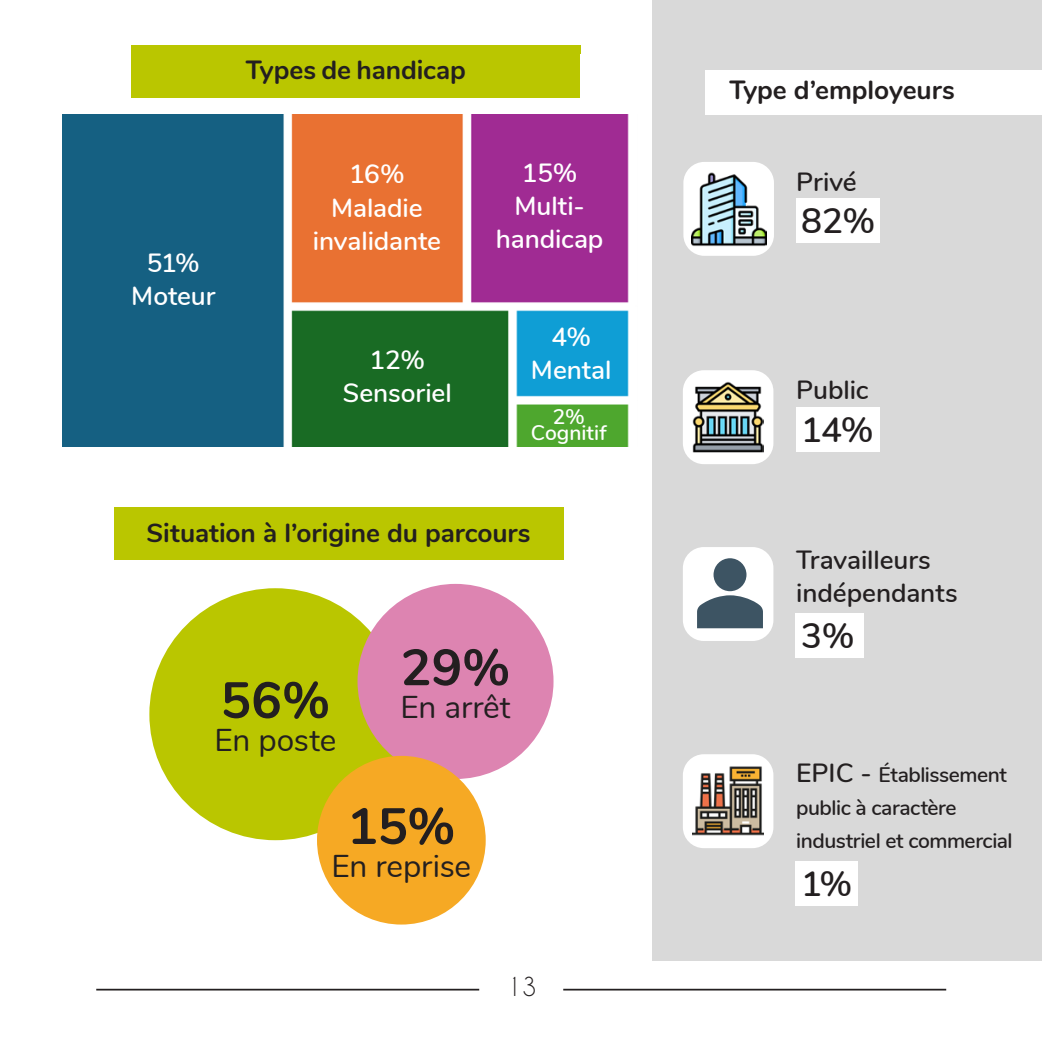
<style>
.page{position:relative;width:1042px;height:1042px;background:#fff}
.page>*{position:absolute;margin:0;border:0;box-sizing:border-box;transform-origin:0 0}
.Style_de_paragraphe_1{font:700 50.75px "Nunito";color:#231f20}
.Style_de_paragraphe_1-2{font:600 35px "Nunito";color:#231f20}
.Style_de_paragraphe_1-3{font:31.5px "Nunito";letter-spacing:-.005em;color:#231f20}
.Style_de_paragraphe_1-4{font:600 26.25px/33.2px "Nunito";letter-spacing:-.005em;color:#fff;text-align:center}
.Style_de_paragraphe_1-5{font:700 26.25px "Nunito";letter-spacing:-.005em;color:#231f20}
.Style_de_paragraphe_1-6{font:600 26.25px/33.2px "Nunito";letter-spacing:-.005em;color:#231f20}
.t1{font:24.5px "Caviar Dreams";color:#231f20}
.Style_de_paragraphe_1-7{font:600 21px/33.2px "Nunito";letter-spacing:-.025em;color:#231f20}
.Style_de_paragraphe_1-8{font:600 21px/15.8px "Nunito";color:#fff;text-align:center}
.s1{font-size:26.25px}
</style>
<div class="page">
<hr style="left:96px;top:989px;width:383px;height:1px;background:#231f20">
<hr style="left:563px;top:989px;width:383px;height:1px;background:#231f20">
<div style="left:131px;top:45px;width:449px;height:53px;background:#bac600"></div>
<div style="left:114px;top:507px;width:449px;height:53px;background:#bac600"></div>
<div style="left:652px;top:0;width:390px;height:960px;background:#d9d9d9"></div>
<img style="left:63px;top:115px;width:566px;height:331px">
<div style="left:683px;top:547px;width:90px;height:94px;background:#fff;border-radius:21px"></div>
<div style="left:683px;top:754px;width:90px;height:94px;background:#fff;border-radius:21px"></div>
<div style="left:795px;top:613px;width:69px;height:44px;background:#fff"></div>
<div style="left:795px;top:861px;width:62px;height:44px;background:#fff"></div>
<div style="left:796px;top:407px;width:83px;height:45px;background:#fff"></div>
<div style="left:796px;top:198px;width:83px;height:44px;background:#fff"></div>
<div style="left:705px;top:71px;width:337px;height:44px;background:#fff"></div>
<div style="left:683px;top:370px;width:90px;height:94px;background:#fff;border-radius:21px"></div>
<div style="left:149px;top:588px;width:252px;height:252px;background:#bac600;border-radius:50%"></div>
<div style="left:357px;top:584px;width:196px;height:195px;background:#dd84b1;border-radius:50%"></div>
<div style="left:317px;top:756px;width:169px;height:168px;background:#f6a924;border-radius:50%"></div>
<div style="left:683px;top:162px;width:91px;height:94px;background:#fff;border-radius:21px"></div>
<img style="left:692px;top:382px;width:71px;height:71px">
<div style="left:713px;top:558px;width:33px;height:33px;background:#3d5463;border-radius:50%"></div>
<svg style="left:697px;top:595px;width:66px;height:33px;background:#576b78"></svg>
<img style="left:691px;top:172px;width:76px;height:74px">
<img style="left:692px;top:766px;width:71px;height:70px">
<p class="Style_de_paragraphe_1-5" style="left:246px;top:51px;width:221px">Types de handicap</p>
<p class="Style_de_paragraphe_1-4" style="left:147px;top:245px;width:54px">51%</p>
<p class="Style_de_paragraphe_1-4" style="left:131px;top:278px;width:86px">Moteur</p>
<p class="Style_de_paragraphe_1-4" style="left:349px;top:156px;width:57px">16%</p>
<p class="Style_de_paragraphe_1-4" style="left:313px;top:189px;width:130px">Maladie invalidante</p>
<p class="Style_de_paragraphe_1-4" style="left:369px;top:342px;width:57px">12%</p>
<p class="Style_de_paragraphe_1-4" style="left:343px;top:375px;width:110px">Sensoriel</p>
<p class="Style_de_paragraphe_1-4" style="left:522px;top:155px;width:57px">15%</p>
<p class="Style_de_paragraphe_1-4" style="left:496px;top:188px;width:109px">Multi&shy;handicap</p>
<p class="Style_de_paragraphe_1-4" style="left:551px;top:319px;width:41px">4%</p>
<p class="Style_de_paragraphe_1-4" style="left:531px;top:352px;width:82px">Mental</p>
<p class="Style_de_paragraphe_1-8" style="left:531px;top:407px;width:77px">2%<br>Cognitif</p>
<p class="Style_de_paragraphe_1-5" style="left:147px;top:513px;width:385px">Situation à l’origine du parcours</p>
<p class="Style_de_paragraphe_1" style="left:221px;top:663px;width:111px">56%</p>
<p class="Style_de_paragraphe_1-3" style="left:214px;top:717px;width:123px">En poste</p>
<p class="Style_de_paragraphe_1" style="left:401px;top:630px;width:111px">29%</p>
<p class="Style_de_paragraphe_1-3" style="left:400px;top:684px;width:112px">En arrêt</p>
<p class="Style_de_paragraphe_1" style="left:347px;top:789px;width:109px">15%</p>
<p class="Style_de_paragraphe_1-3" style="left:331px;top:843px;width:141px">En reprise</p>
<p class="t1" style="left:507px;top:971px;width:31px">13</p>
<p class="Style_de_paragraphe_1-5" style="left:729px;top:71px;width:227px">Type d’employeurs</p>
<p class="Style_de_paragraphe_1-6" style="left:796px;top:164px;width:62px">Privé</p>
<p class="Style_de_paragraphe_1-2" style="left:801px;top:195px;width:76px">82%</p>
<p class="Style_de_paragraphe_1-6" style="left:796px;top:372px;width:74px">Public</p>
<p class="Style_de_paragraphe_1-2" style="left:801px;top:404px;width:74px">14%</p>
<p class="Style_de_paragraphe_1-6" style="left:796px;top:541px;width:163px">Travailleurs indépendants</p>
<p class="Style_de_paragraphe_1-2" style="left:801px;top:610px;width:55px">3%</p>
<p class="Style_de_paragraphe_1-7" style="left:796px;top:756px;width:218px"><span class="s1">EPIC -</span> Établissement public à caractère industriel et commercial</p>
<p class="Style_de_paragraphe_1-2" style="left:801px;top:858px;width:53px">1%</p>
</div>
